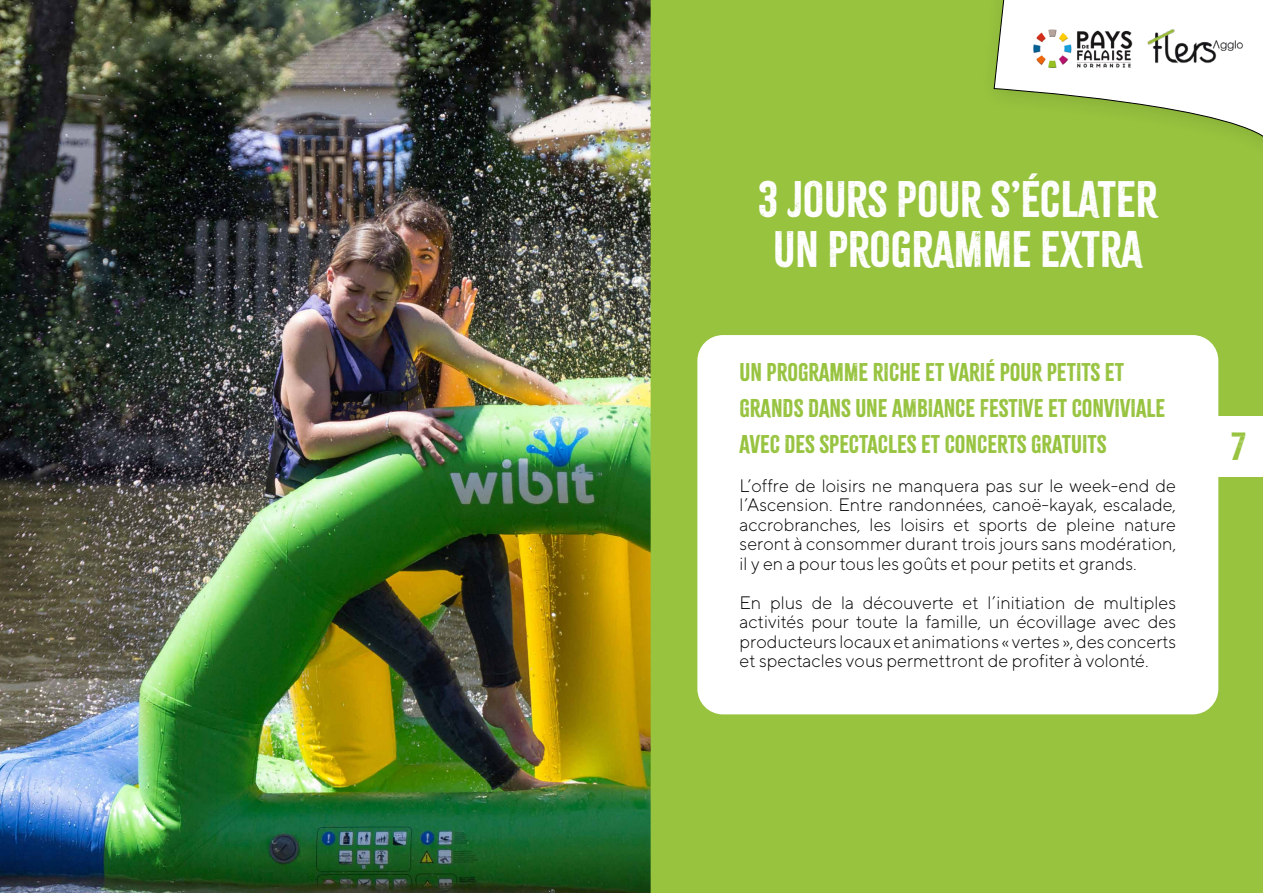
<style>
.page{position:relative;width:1263px;height:893px;background:#fff}
.page>*{position:absolute;margin:0;border:0;box-sizing:border-box;transform-origin:0 0}
.t1{font:45px/50.6px "Citrus Gothic";color:#fff;text-align:center}
.t2{font:34.5px "Citrus Gothic";color:#97c33f}
.t3{font:22.5px/36px "Citrus Gothic";color:#97c33f}
.t4{font:300 18px/19.5px "TT Norms";color:#000;text-align:justify}
</style>
<div class="page">
<img style="left:0;top:0;width:651px;height:893px">
<div style="left:651px;top:0;width:612px;height:893px;background:#97c33f"></div>
<div style="left:697px;top:335px;width:521px;height:379px;background:#fff;border-radius:26px"></div>
<div style="left:1218px;top:416px;width:45px;height:60px;background:#fff"></div>
<div style="left:979px;top:0;width:284px;height:172px;background:#97c33f"></div>
<svg style="left:994px;top:0;width:269px;height:187px"></svg>
<img style="left:1032px;top:25px;width:102px;height:49px">
<img style="left:1143px;top:25px;width:104px;height:40px">
<svg style="left:869px;top:253px;width:8px;height:8px"></svg>
<h1 class="t1" style="left:758px;top:174px;width:400px">3 JOURS POUR S’ÉCLATER<br>UN PROGRAMME EXTRA</h1>
<p class="t3" style="left:740px;top:354px;width:427px">UN PROGRAMME RICHE ET VARIÉ POUR PETITS ET<br>GRANDS DANS UNE AMBIANCE FESTIVE ET CONVIVIALE<br>AVEC DES SPECTACLES ET CONCERTS GRATUITS</p>
<p class="t4" style="left:740px;top:475px;width:438px">L’offre de loisirs ne manquera pas sur le week-end de l’Ascension. Entre randonnées, canoë-kayak, escalade, accrobranches, les loisirs et sports de pleine nature seront à consommer durant trois jours sans modération, il y en a pour tous les goûts et pour petits et grands.</p>
<p class="t4" style="left:740px;top:592px;width:438px">En plus de la découverte et l’initiation de multiples activités pour toute la famille, un écovillage avec des producteurs locaux et animations « vertes », des concerts et spectacles vous permettront de profiter à volonté.</p>
<h2 class="t2" style="left:1231px;top:424px;width:17px">7</h2>
</div>
